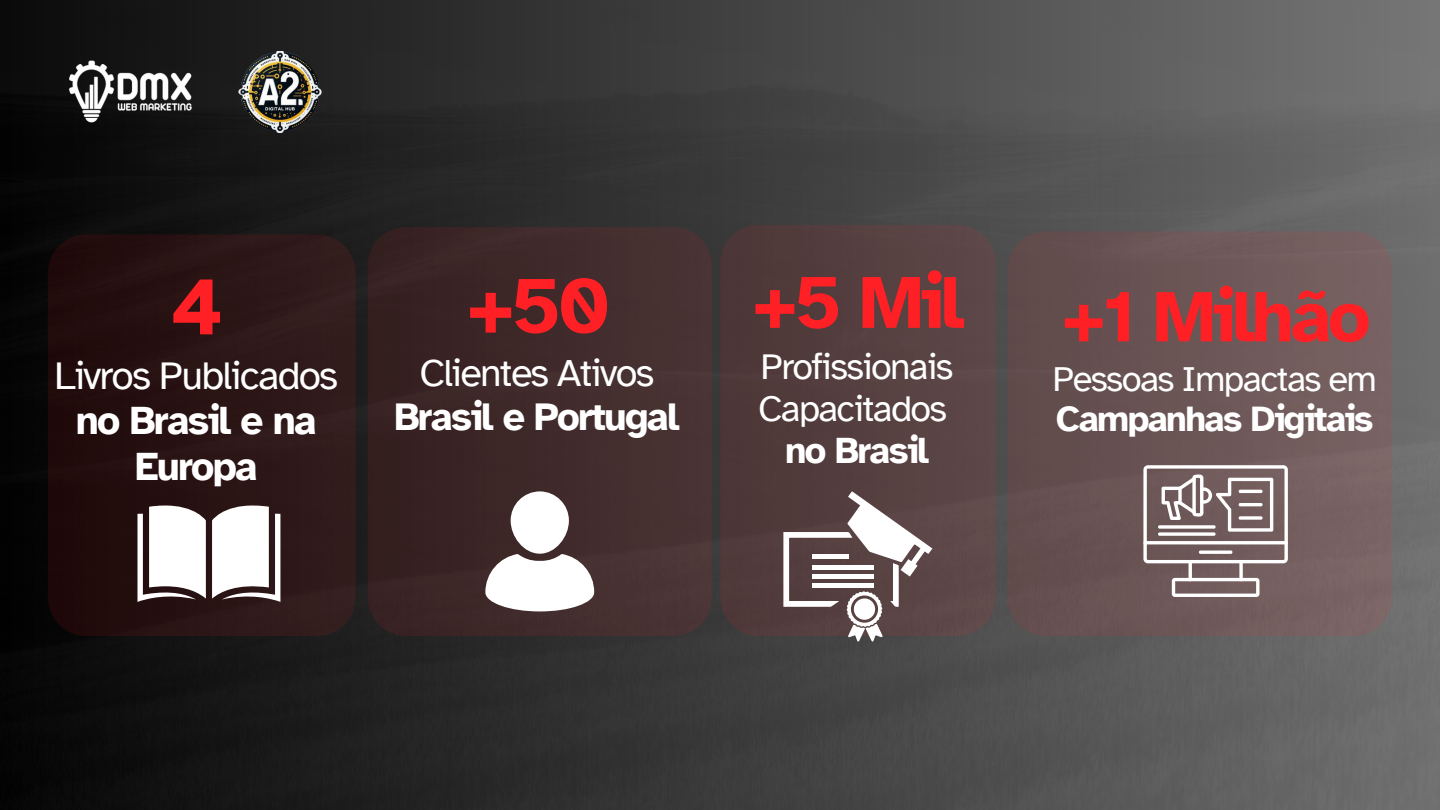
<style>
.page{position:relative;width:1440px;height:810px;background:#fff}
.page>*{position:absolute;margin:0;border:0;box-sizing:border-box;transform-origin:0 0}
.t1{font:700 82px "Atkinson Hyperlegible";color:#ff2025}
.t2{font:700 80.2px "Atkinson Hyperlegible";color:#ff2025}
.t3{font:700 76px "Atkinson Hyperlegible";color:#ff2025}
.t4{font:700 73.6px "Atkinson Hyperlegible";letter-spacing:-.045em;color:#ff2025}
.t5{font:700 40.4px/45.6px "Atkinson Hyperlegible";letter-spacing:-.045em;color:#fff;text-align:center}
.t6{font:700 39.5px/44.5px "Atkinson Hyperlegible";letter-spacing:-.045em;color:#fff;text-align:center}
.t7{font:37.5px/41.9px "Atkinson Hyperlegible";letter-spacing:-.045em;color:#fff;text-align:center}
.t8{font:36.3px "Atkinson Hyperlegible";letter-spacing:-.045em;color:#fff}
.t9{font:700 36.3px "Atkinson Hyperlegible";letter-spacing:-.045em;color:#fff}
.s1{font-weight:400}
.s2{font-weight:700}
</style>
<div class="page">
<img style="left:0;top:0;width:1440px;height:810px">
<svg style="left:368px;top:227px;width:344px;height:409px;background:#3f2929"></svg>
<svg style="left:1008px;top:231px;width:384px;height:405px;background:#6c5657"></svg>
<svg style="left:720px;top:225px;width:276px;height:411px;background:#543f3f"></svg>
<svg style="left:48px;top:234px;width:307px;height:402px;background:#281313"></svg>
<img style="left:67px;top:60px;width:127px;height:63px">
<img style="left:239px;top:52px;width:83px;height:80px">
<svg style="left:137px;top:501px;width:69px;height:101px"></svg>
<svg style="left:212px;top:501px;width:68px;height:101px"></svg>
<div style="left:511px;top:491px;width:58px;height:63px;background:#fff;border-radius:29px"></div>
<svg style="left:485px;top:554px;width:109px;height:57px"></svg>
<svg style="left:783px;top:491px;width:149px;height:150px"></svg>
<div style="left:813px;top:583px;width:61px;height:5px;background:#fff"></div>
<div style="left:813px;top:574px;width:61px;height:5px;background:#fff"></div>
<hr style="left:813px;top:565px;width:61px;height:4px;background:#fff">
<hr style="left:813px;top:555px;width:36px;height:4px;background:#fff">
<svg style="left:1143px;top:465px;width:145px;height:132px"></svg>
<p class="t1" style="left:171px;top:256px;width:53px">4</p>
<p class="t5" style="left:54px;top:353px;width:286px"><span class="s1">Livros Publicados </span>no Brasil e na<br>Europa</p>
<h1 class="t2" style="left:466px;top:256px;width:145px">+50</h1>
<h1 class="t6" style="left:394px;top:350px;width:287px"><span class="s1">Clientes Ativos<br></span>Brasil e Portugal</h1>
<p class="t3" style="left:751px;top:256px;width:214px">+5 Mil</p>
<p class="t7" style="left:758px;top:346px;width:197px">Profissionais<br>Capacitados <span class="s2">no Brasil</span></p>
<p class="t4" style="left:1061px;top:271px;width:311px">+1 Milhão</p>
<h1 class="t8" style="left:1053px;top:356px;width:326px">Pessoas Impactas em</h1>
<p class="t9" style="left:1056px;top:397px;width:319px">Campanhas Digitais</p>
</div>
